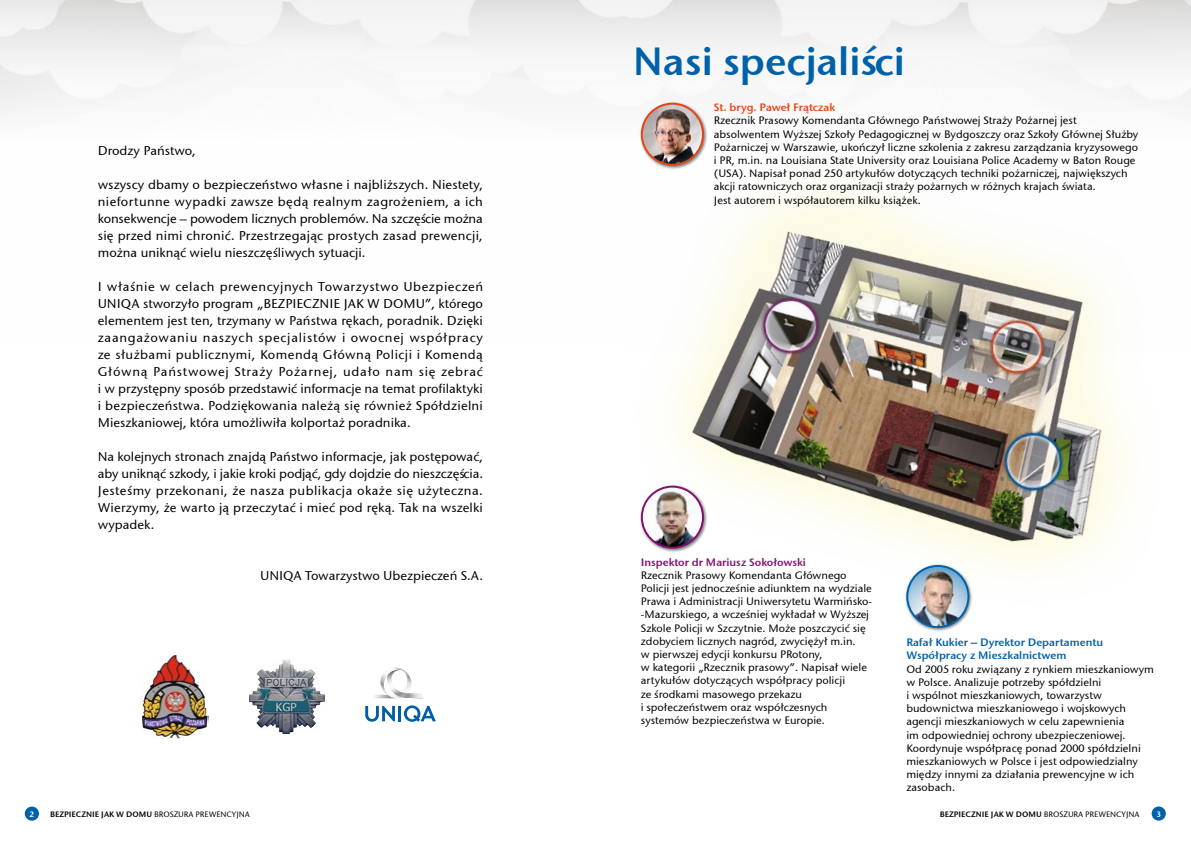
<style>
.page{position:relative;width:1191px;height:842px;background:#fff}
.page>*{position:absolute;margin:0;border:0;box-sizing:border-box;transform-origin:0 0}
.t1{font:40px "Stone San Itc TEE Semi";color:#0061ab}
.t2{font:500 13px/17px "Stone San Itc TEE";color:#000;text-align:justify}
.t3{font:500 11px/13.2px "Stone San Itc TEE";color:#000}
.t4{font:11px/13.2px "Stone San Itc TEE Semi";color:#0061ab}
.t5{font:11px "Stone San Itc TEE Semi";color:#840e71}
.t6{font:11px "Stone San Itc TEE Semi";color:#e64415}
.t7{font:8px "Stone San Itc TEE Semi";color:#000}
.t8{font:8px "Stone San Itc TEE Semi";color:#fff}
.s1{font-family:"Stone San Itc TEE";font-weight:500}
</style>
<div class="page">
<img style="left:414px;top:0;width:777px;height:814px">
<div style="left:639px;top:101px;width:68px;height:68px;background:#000;opacity:.5"></div>
<img style="left:642px;top:104px;width:61px;height:61px;border-radius:31px">
<div style="left:641px;top:103px;width:63px;height:63px;border:2px solid #e64415;border-radius:50%"></div>
<div style="left:639px;top:484px;width:68px;height:68px;background:#000;opacity:.5"></div>
<img style="left:642px;top:487px;width:61px;height:61px;border-radius:31px">
<div style="left:641px;top:486px;width:63px;height:63px;border:2px solid #840e71;border-radius:50%"></div>
<div style="left:904px;top:563px;width:68px;height:68px;background:#000;opacity:.5"></div>
<img style="left:907px;top:566px;width:61px;height:61px;border-radius:31px">
<div style="left:906px;top:565px;width:63px;height:63px;border:2px solid #0061ab;border-radius:50%"></div>
<img style="left:249px;top:659px;width:76px;height:75px">
<div style="left:351px;top:655px;width:98px;height:87px;background:#fff"></div>
<svg style="left:365px;top:706px;width:30px;height:16px"></svg>
<hr style="left:398px;top:706px;width:3px;height:15px;background:#005ea8">
<svg style="left:404px;top:705px;width:32px;height:17px"></svg>
<svg style="left:374px;top:667px;width:49px;height:32px"></svg>
<img style="left:141px;top:654px;width:67px;height:85px">
<div style="left:1151px;top:806px;width:14px;height:15px;background:#0061ab;border-radius:50%"></div>
<div style="left:25px;top:806px;width:14px;height:15px;background:#0061ab;border-radius:50%"></div>
<p class="t2" style="left:98px;top:142px;width:100px">Drodzy Państwo,</p>
<p class="t2" style="left:98px;top:176px;width:387px">wszyscy dbamy o bezpieczeństwo własne i najbliższych. Niestety, niefortunne wypadki zawsze będą realnym zagrożeniem, a ich konsekwencje – powodem licznych problemów. Na szczęście można się przed nimi chronić. Przestrzegając prostych zasad prewencji, można uniknąć wielu nieszczęśliwych sytuacji.</p>
<p class="t2" style="left:98px;top:278px;width:387px">I właśnie w celach prewencyjnych Towarzystwo Ubezpieczeń UNIQA stworzyło program „BEZPIECZNIE JAK W DOMU”, którego elementem jest ten, trzymany w Państwa rękach, poradnik. Dzięki zaangażowaniu naszych specjalistów i owocnej współpracy ze służbami publicznymi, Komendą Główną Policji i Komendą Główną Państwowej Straży Pożarnej, udało nam się zebrać i w przystępny sposób przedstawić informacje na temat profilaktyki i bezpieczeństwa. Podziękowania należą się również Spółdzielni Mieszkaniowej, która umożliwiła kolportaż poradnika.</p>
<p class="t2" style="left:98px;top:448px;width:387px">Na kolejnych stronach znajdą Państwo informacje, jak postępować, aby uniknąć szkody, i jakie kroki podjąć, gdy dojdzie do nieszczęścia.<br>Jesteśmy przekonani, że nasza publikacja okaże się użyteczna.<br>Wierzymy, że warto ją przeczytać i mieć pod ręką. Tak na wszelki wypadek.</p>
<p class="t2" style="left:260px;top:567px;width:224px">UNIQA Towarzystwo Ubezpieczeń S.A.</p>
<h1 class="t1" style="left:633px;top:37px;width:274px">Nasi specjaliści</h1>
<p class="t6" style="left:714px;top:101px;width:123px">St. bryg. Paweł Frątczak</p>
<p class="t3" style="left:714px;top:114px;width:426px">Rzecznik Prasowy Komendanta Głównego Państwowej Straży Pożarnej jest absolwentem Wyższej Szkoły Pedagogicznej w Bydgoszczy oraz Szkoły Głównej Służby Pożarniczej w Warszawie, ukończył liczne szkolenia z zakresu zarządzania kryzysowego i PR, m.in. na Louisiana State University oraz Louisiana Police Academy w Baton Rouge (USA). Napisał ponad 250 artykułów dotyczących techniki pożarniczej, największych akcji ratowniczych oraz organizacji straży pożarnych w różnych krajach świata.<br>Jest autorem i współautorem kilku książek.</p>
<p class="t5" style="left:641px;top:555px;width:167px">Inspektor dr Mariusz Sokołowski</p>
<p class="t3" style="left:641px;top:568px;width:233px">Rzecznik Prasowy Komendanta Głównego Policji jest jednocześnie adiunktem na wydziale Prawa i Administracji Uniwersytetu Warmińsko--Mazurskiego, a wcześniej wykładał w Wyższej Szkole Policji w Szczytnie. Może poszczycić się zdobyciem licznych nagród, zwyciężył m.in.<br>w pierwszej edycji konkursu PRotony,<br>w kategorii „Rzecznik prasowy”. Napisał wiele artykułów dotyczących współpracy policji<br>ze środkami masowego przekazu<br>i społeczeństwem oraz współczesnych systemów bezpieczeństwa w Europie.</p>
<p class="t4" style="left:906px;top:636px;width:198px">Rafał Kukier – Dyrektor Departamentu<br>Współpracy z Mieszkalnictwem</p>
<p class="t3" style="left:906px;top:662px;width:249px">Od 2005 roku związany z rynkiem mieszkaniowym w Polsce. Analizuje potrzeby spółdzielni<br>i wspólnot mieszkaniowych, towarzystw budownictwa mieszkaniowego i wojskowych agencji mieszkaniowych w celu zapewnienia<br>im odpowiedniej ochrony ubezpieczeniowej.<br>Koordynuje współpracę ponad 2000 spółdzielni mieszkaniowych w Polsce i jest odpowiedzialny między innymi za działania prewencyjne w ich zasobach.</p>
<p class="t8" style="left:30px;top:809px;width:6px">2</p>
<p class="t7" style="left:50px;top:809px;width:201px">Bezpiecznie jak w domu <span class="s1">Broszura prewencyjna</span></p>
<p class="t7" style="left:939px;top:809px;width:201px">Bezpiecznie jak w domu <span class="s1">Broszura prewencyjna</span></p>
<p class="t8" style="left:1156px;top:809px;width:6px">3</p>
</div>
